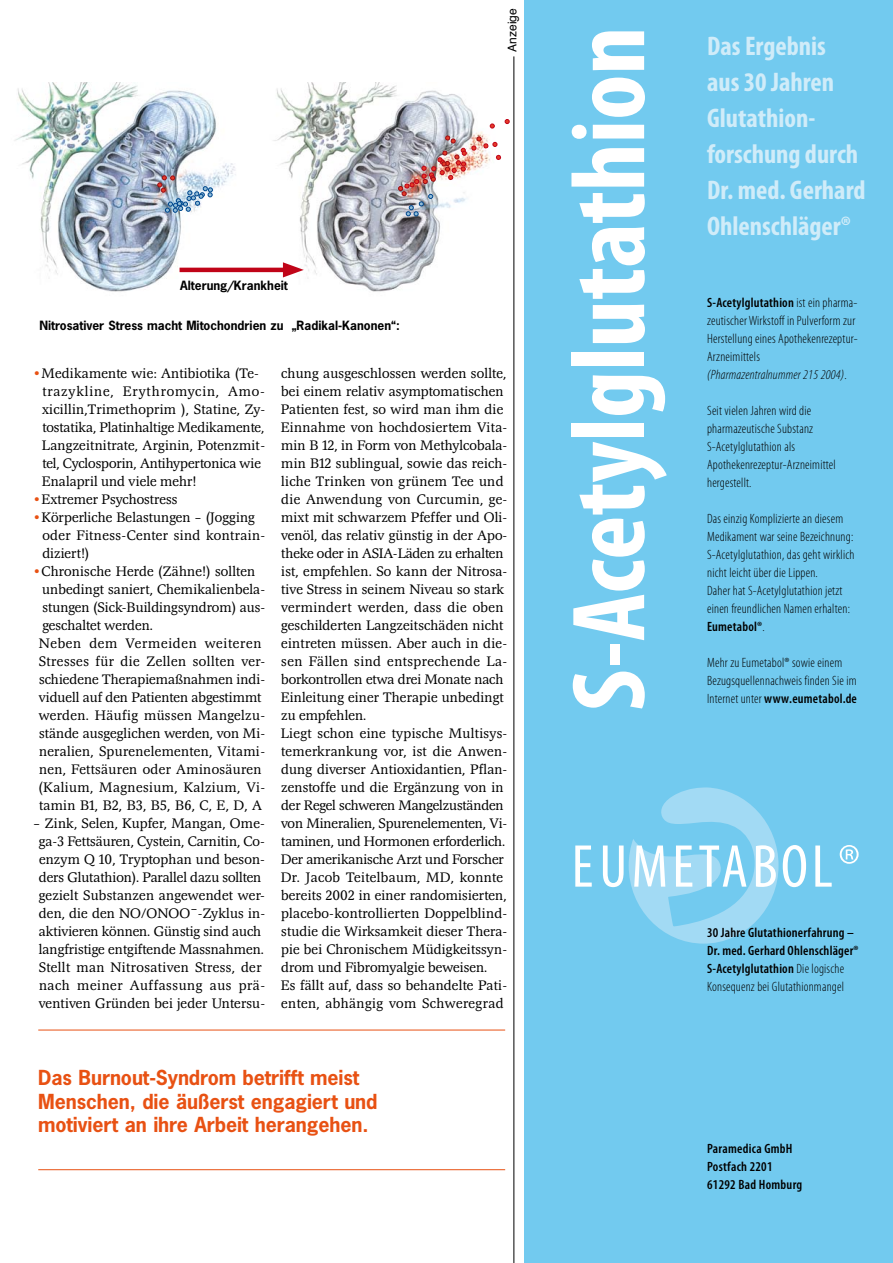
<style>
.page{position:relative;width:893px;height:1263px;background:#fff}
.page>*{position:absolute;margin:0;border:0;box-sizing:border-box;transform-origin:0 0}
.t1{font:700 condensed 105px "Myriad Pro";color:#fff}
.t2{font:700 condensed 27px/36px "Myriad Pro";color:#d0ecf9}
.t3{font:700 19.5px/23.4px "News Gothic Std";letter-spacing:-.005em;color:#e85113}
.t4{font:300 14.25px/18px "Magna T";letter-spacing:.01em;color:#000}
.t5{font:300 condensed 13.5px/18px "Myriad Pro";letter-spacing:.015em;color:#000}
.t6{font:600 condensed 13.5px/18px "Myriad Pro";letter-spacing:.015em;color:#000}
.t7{font:700 12px "News Gothic Std";color:#000}
.t8{font:12px "Helvetica";color:#000}
.s1{color:#e85113}
.s2{font-weight:600}
.s3{font-style:italic}
.s4{font-weight:300}
</style>
<div class="page">
<div style="left:525px;top:0;width:368px;height:1263px;background:#72caef"></div>
<svg style="left:575px;top:845px;width:17px;height:42px"></svg>
<svg style="left:603px;top:787px;width:203px;height:157px"></svg>
<svg style="left:815px;top:845px;width:17px;height:42px"></svg>
<svg style="left:840px;top:845px;width:19px;height:19px"></svg>
<hr style="left:38px;top:1030px;width:467px;height:1px;background:#e85113">
<hr style="left:38px;top:1169px;width:467px;height:1px;background:#e85113">
<img style="left:14px;top:83px;width:235px;height:209px">
<img style="left:265px;top:83px;width:230px;height:209px">
<svg style="left:158px;top:176px;width:55px;height:36px"></svg>
<img style="left:398px;top:136px;width:68px;height:80px">
<svg style="left:505px;top:119px;width:4px;height:5px"></svg>
<svg style="left:490px;top:124px;width:4px;height:4px"></svg>
<svg style="left:472px;top:137px;width:29px;height:23px"></svg>
<hr style="left:180px;top:268px;width:111px;height:4px;background:#c00418">
<svg style="left:283px;top:262px;width:21px;height:15px"></svg>
<hr style="left:514px;top:56px;width:1px;height:1207px;background:#000">
<p class="t7" style="left:180px;top:277px;width:109px">Alterung/Krankheit</p>
<p class="t7" style="left:39px;top:318px;width:362px">Nitrosativer Stress macht Mitochondrien zu „Radikal-Kanonen“:</p>
<p class="t8" style="left:503px;top:52px;width:45px;rotate:-90deg">Anzeige</p>
<p class="t4" style="left:42px;top:365px;width:225px;text-indent:-10px"><span class="s1">•</span>Medikamente wie: Antibiotika (Te&shy;trazykline, Erythromycin, Amo&shy;xicillin,Trimethoprim ), Statine, Zy&shy;tostatika, Platinhaltige Medikamente, Langzeitnitrate, Arginin, Potenzmit&shy;tel, Cyclosporin, Antihypertonica wie Enalapril und viele mehr!</p>
<p class="t4" style="left:32px;top:491px;width:147px"><span class="s1">•</span>Extremer Psychostress</p>
<p class="t4" style="left:42px;top:509px;width:224px;text-indent:-10px"><span class="s1">•</span>Körperliche Belastungen – (Jogging oder Fitness-Center sind kontrain&shy;diziert!)</p>
<p class="t4" style="left:38px;top:563px;width:228px;text-indent:-6px"><span class="s1">•</span>Chronische Herde (Zähne!) sollten unbedingt saniert, Chemikalienbela&shy;stungen (Sick-Buildingsyndrom) aus&shy;geschaltet werden.<br>Neben dem Vermeiden weiteren Stresses für die Zellen sollten ver&shy;schiedene Therapiemaßnahmen indi&shy;viduell auf den Patienten abgestimmt werden. Häufig müssen Mangelzu&shy;stände ausgeglichen werden, von Mi&shy;neralien, Spurenelementen, Vitami&shy;nen, Fettsäuren oder Aminosäuren (Kalium, Magnesium, Kalzium, Vi&shy;tamin B1, B2, B3, B5, B6, C, E, D, A</p>
<p class="t4" style="left:33px;top:815px;width:233px;text-align:center">– Zink, Selen, Kupfer, Mangan, Ome&shy;ga-3 Fettsäuren, Cystein, Carnitin, Co&shy;enzym Q 10, Tryptophan und beson&shy;ders Glutathion). Parallel dazu sollten gezielt Substanzen angewendet wer&shy;den, die den NO/ONOO–-Zyklus in&shy;aktivieren können. Günstig sind auch langfristige entgiftende Massnahmen.<br>Stellt man Nitrosativen Stress, der nach meiner Auffassung aus prä&shy;ventiven Gründen bei jeder Untersu-</p>
<p class="t4" style="left:281px;top:365px;width:228px">chung ausgeschlossen werden sollte, bei einem relativ asymptomatischen Patienten fest, so wird man ihm die Einnahme von hochdosiertem Vita&shy;min B 12, in Form von Methylcobala&shy;min B12 sublingual, sowie das reich&shy;liche Trinken von grünem Tee und die Anwendung von Curcumin, ge&shy;mixt mit schwarzem Pfeffer und Oli&shy;venöl, das relativ günstig in der Apo&shy;theke oder in ASIA-Läden zu erhalten ist, empfehlen. So kann der Nitrosa&shy;tive Stress in seinem Niveau so stark vermindert werden, dass die oben geschilderten Langzeitschäden nicht eintreten müssen. Aber auch in die&shy;sen Fällen sind entsprechende La&shy;borkontrollen etwa drei Monate nach Einleitung einer Therapie unbedingt zu empfehlen.<br>Liegt schon eine typische Multisys&shy;temerkrankung vor, ist die Anwen&shy;dung diverser Antioxidantien, Pflan&shy;zenstoffe und die Ergänzung von in der Regel schweren Mangelzuständen von Mineralien, Spurenelementen, Vi&shy;taminen, und Hormonen erforderlich.<br>Der amerikanische Arzt und Forscher Dr. Jacob Teitelbaum, MD, konnte bereits 2002 in einer randomisierten, placebo-kontrollierten Doppelblind&shy;studie die Wirksamkeit dieser Thera&shy;pie bei Chronischem Müdigkeitssyn&shy;drom und Fibromyalgie beweisen.<br>Es fällt auf, dass so behandelte Pati&shy;enten, abhängig vom Schweregrad</p>
<h3 class="t3" style="left:38px;top:1066px;width:341px">Das Burnout-Syndrom betrifft meist<br>Menschen, die äußerst engagiert und motiviert an ihre Arbeit herangehen.</h3>
<h1 class="t1" style="left:543px;top:711px;width:686px;rotate:-90deg">S-Acetylglutathion</h1>
<h2 class="t2" style="left:707px;top:28px;width:160px">Das Ergebnis<br>aus 30 Jahren<br>Glutathion&shy;forschung durch<br>Dr. med. Gerhard<br>Ohlenschläger®</h2>
<p class="t5" style="left:707px;top:294px;width:152px"><span class="s2">S-Acetylglutathion</span> ist ein pharma&shy;zeutischer Wirkstoff in Pulverform zur Herstellung eines Apothekenrezeptur-Arzneimittels<br><span class="s3">(Pharmazentralnummer 215 2004)</span>.</p>
<p class="t5" style="left:707px;top:402px;width:130px">Seit vielen Jahren wird die pharmazeutische Substanz<br>S-Acetylglutathion als<br>Apothekenrezeptur-Arzneimittel hergestellt.</p>
<p class="t5" style="left:707px;top:510px;width:149px">Das einzig Komplizierte an diesem<br>Medikament war seine Bezeichnung:<br>S-Acetylglutathion, das geht wirklich nicht leicht über die Lippen.<br>Daher hat S-Acetylglutathion jetzt einen freundlichen Namen erhalten:<br><span class="s2">Eumetabol®</span>.</p>
<p class="t5" style="left:707px;top:654px;width:151px">Mehr zu Eumetabol® sowie einem<br>Bezugsquellennachweis finden Sie im<br>Internet unter <span class="s2">www.eumetabol.de</span></p>
<p class="t6" style="left:707px;top:924px;width:153px">30 Jahre Glutathionerfahrung – Dr. med. Gerhard Ohlenschläger® S-Acetylglutathion <span class="s4">Die logische Konsequenz bei Glutathionmangel</span></p>
<p class="t6" style="left:707px;top:1139px;width:97px">Paramedica GmbH<br>Postfach 2201<br>61292 Bad Homburg</p>
</div>
